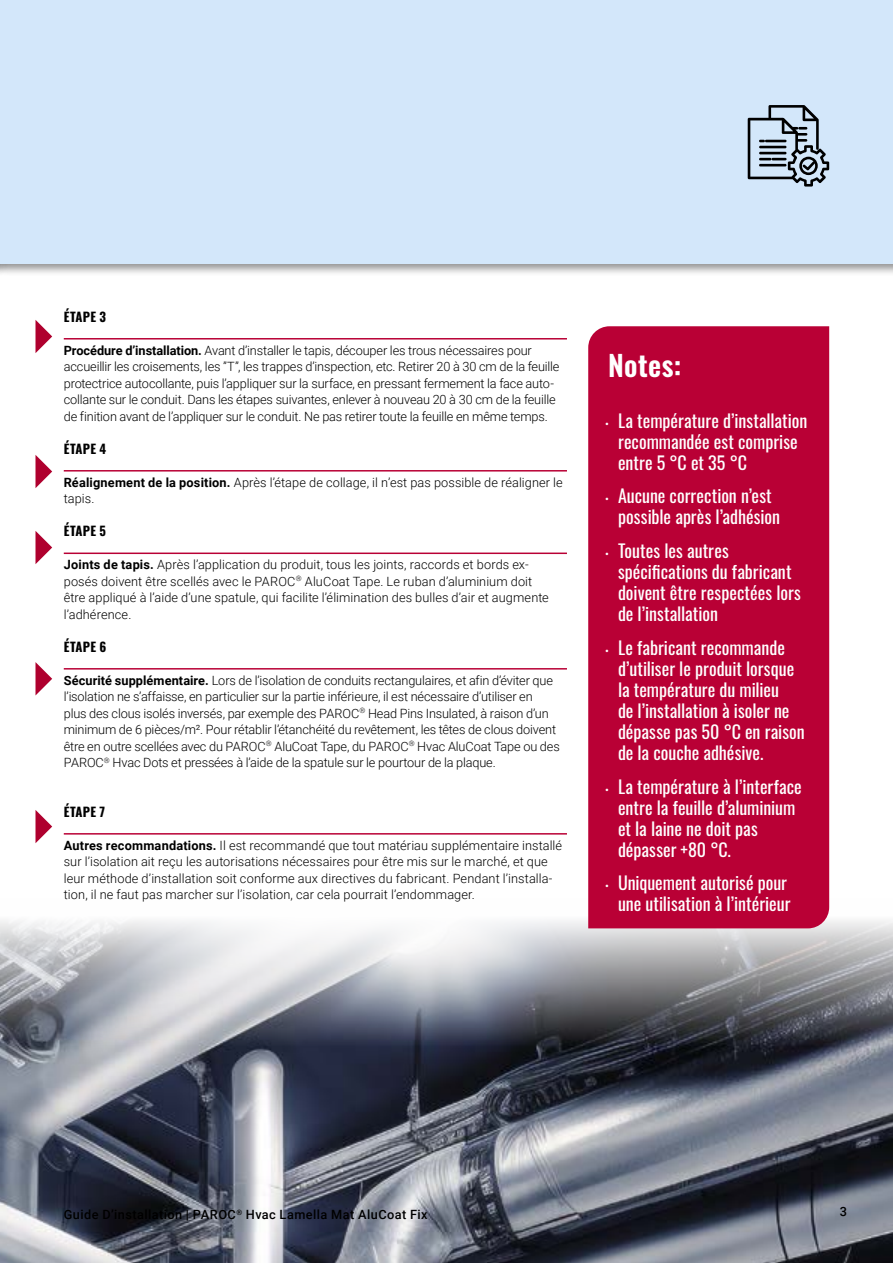
<style>
.page{position:relative;width:893px;height:1263px;background:#fff}
.page>*{position:absolute;margin:0;border:0;box-sizing:border-box;transform-origin:0 0}
.sub_H_1{font:600 28.5px "Oswald";letter-spacing:.015em;color:#fff}
.t1{font:18px/21px "Oswald";color:#fff}
.t2{font:300 12.75px/16.5px "Roboto";letter-spacing:-.01em;color:#000}
.t3{font:300 12.75px/16.5px "Roboto";letter-spacing:.01em;color:#000}
.t4{font:500 12.75px "Roboto";letter-spacing:.035em;color:#000}
.t5{font:700 12.75px "Oswald";letter-spacing:.02em;color:#000}
.s1{font-weight:700}
.s2{font-size:10.5px}
</style>
<div class="page">
<svg style="left:36px;top:320px;width:16px;height:33px"></svg>
<svg style="left:36px;top:455px;width:16px;height:33px"></svg>
<svg style="left:36px;top:531px;width:16px;height:33px"></svg>
<svg style="left:36px;top:662px;width:16px;height:33px"></svg>
<svg style="left:36px;top:810px;width:16px;height:33px"></svg>
<img style="left:0;top:898px;width:893px;height:365px">
<div style="left:0;top:0;width:893px;height:275px;background:#000;opacity:.45"></div>
<div style="left:0;top:0;width:893px;height:263px;background:#d3e7fa"></div>
<hr style="left:64px;top:338px;width:503px;height:1px;background:#b90035">
<hr style="left:64px;top:470px;width:503px;height:1px;background:#b90035">
<hr style="left:64px;top:552px;width:503px;height:2px;background:#b90035">
<hr style="left:64px;top:668px;width:503px;height:1px;background:#b90035">
<hr style="left:64px;top:833px;width:503px;height:1px;background:#b90035">
<svg style="left:748px;top:105px;width:81px;height:82px"></svg>
<div style="left:588px;top:326px;width:241px;height:602px;background:#b90035"></div>
<p class="t5" style="left:64px;top:310px;width:44px">ÉTAPE 3</p>
<p class="t2" style="left:64px;top:341px;width:497px"><span class="s1">Procédure d’installation.</span> Avant d’installer le tapis, découper les trous nécessaires pour accueillir les croisements, les ”T”, les trappes d’inspection, etc. Retirer 20 à 30 cm de la feuille protectrice autocollante, puis l’appliquer sur la surface, en pressant fermement la face auto&shy;collante sur le conduit. Dans les étapes suivantes, enlever à nouveau 20 à 30 cm de la feuille de finition avant de l’appliquer sur le conduit. Ne pas retirer toute la feuille en même temps.</p>
<p class="t5" style="left:64px;top:442px;width:44px">ÉTAPE 4</p>
<p class="t2" style="left:64px;top:473px;width:501px"><span class="s1">Réalignement de la position.</span> Après l’étape de collage, il n’est pas possible de réaligner le tapis.</p>
<p class="t5" style="left:64px;top:524px;width:44px">ÉTAPE 5</p>
<p class="t2" style="left:64px;top:556px;width:487px"><span class="s1">Joints de tapis.</span> Après l’application du produit, tous les joints, raccords et bords ex&shy;posés doivent être scellés avec le PAROC<sup>®</sup> AluCoat Tape. Le ruban d’aluminium doit être appliqué à l’aide d’une spatule, qui facilite l’élimination des bulles d’air et augmente l’adhérence.</p>
<p class="t5" style="left:64px;top:640px;width:44px">ÉTAPE 6</p>
<p class="t2" style="left:64px;top:671px;width:497px"><span class="s1">Sécurité supplémentaire.</span> Lors de l’isolation de conduits rectangulaires, et afin d’éviter que l’isolation ne s’affaisse, en particulier sur la partie inférieure, il est nécessaire d’utiliser en<br>plus des clous isolés inversés, par exemple des PAROC<sup>®</sup> Head Pins Insulated, à raison d’un minimum de 6 pièces/m². Pour rétablir l’étanchéité du revêtement, les têtes de clous doivent être en outre scellées avec du PAROC<sup>®</sup> AluCoat Tape, du PAROC<sup>®</sup> Hvac AluCoat Tape ou des PAROC<sup>®</sup> Hvac Dots et pressées à l’aide de la spatule sur le pourtour de la plaque.</p>
<p class="t5" style="left:64px;top:805px;width:43px">ÉTAPE 7</p>
<p class="t3" style="left:64px;top:836px;width:500px"><span class="s1">Autres recommandations.</span> Il est recommandé que tout matériau supplémentaire installé sur l’isolation ait reçu les autorisations nécessaires pour être mis sur le marché, et que leur méthode d’installation soit conforme aux directives du fabricant. Pendant l’installa&shy;tion, il ne faut pas marcher sur l’isolation, car cela pourrait l’endommager.</p>
<p class="sub_H_1" style="left:608px;top:351px;width:74px">Notes:</p>
<p class="t1" style="left:618px;top:408px;width:191px;text-indent:-13px"><span class="s2">•</span> La température d’installation recommandée est comprise entre 5 °C et 35 °C</p>
<p class="t1" style="left:618px;top:484px;width:164px;text-indent:-13px"><span class="s2">•</span> Aucune correction n’est possible après l’adhésion</p>
<p class="t1" style="left:618px;top:538px;width:184px;text-indent:-13px"><span class="s2">•</span> Toutes les autres spécifications du fabricant doivent être respectées lors de l’installation</p>
<p class="t1" style="left:618px;top:635px;width:188px;text-indent:-13px"><span class="s2">•</span> Le fabricant recommande d’utiliser le produit lorsque la température du milieu<br>de l’installation à isoler ne dépasse pas 50 °C en raison de la couche adhésive.</p>
<p class="t1" style="left:618px;top:774px;width:185px;text-indent:-13px"><span class="s2">•</span> La température à l’interface entre la feuille d’aluminium et la laine ne doit pas dépasser +80 °C.</p>
<p class="t1" style="left:605px;top:871px;width:187px;text-align:right"><span class="s2">•</span> Uniquement autorisé pour une utilisation à l’intérieur</p>
<p class="t4" style="left:64px;top:1205px;width:365px">Guide D’installation | PAROC<sup>®</sup> Hvac Lamella Mat AluCoat Fix</p>
<p class="t4" style="left:840px;top:1203px;width:9px">3</p>
</div>
